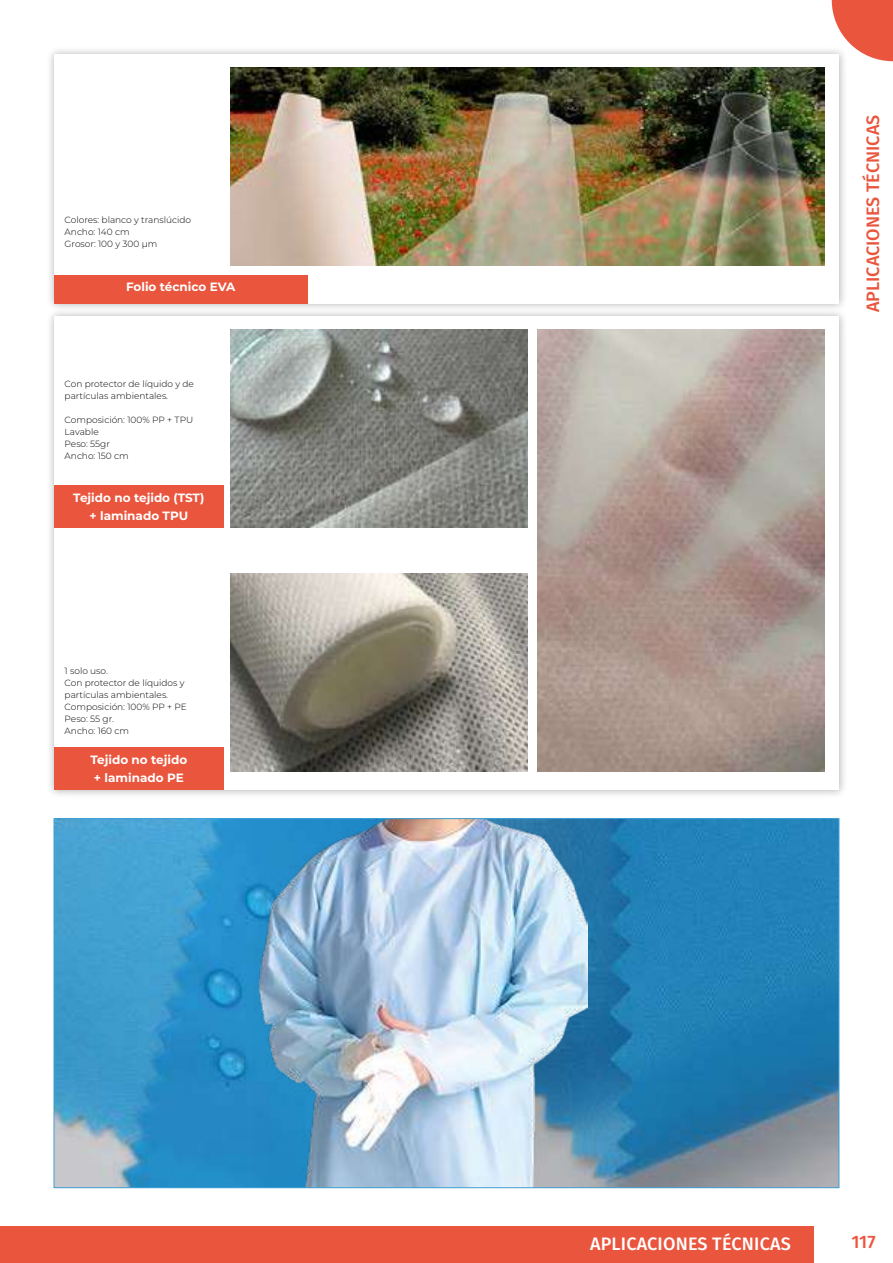
<style>
.page{position:relative;width:893px;height:1263px;background:#fff}
.page>*{position:absolute;margin:0;border:0;box-sizing:border-box;transform-origin:0 0}
.t1{font:500 18px "Fira Sans";color:#ea553d}
.t2{font:500 18px "Fira Sans";letter-spacing:.01em;color:#fff}
.t3{font:700 12px/18px "Montserrat";color:#fff;text-align:center}
.t4{font:300 9px/12px "Montserrat";color:#000}
</style>
<div class="page">
<div style="left:0;top:1226px;width:813px;height:37px;background:#ea553d"></div>
<div style="left:46px;top:46px;width:801px;height:266px;background:#000;opacity:.3"></div>
<div style="left:54px;top:54px;width:785px;height:249px;background:#fff"></div>
<div style="left:46px;top:308px;width:801px;height:490px;background:#000;opacity:.3"></div>
<div style="left:54px;top:316px;width:785px;height:474px;background:#fff"></div>
<img style="left:230px;top:68px;width:595px;height:198px">
<img style="left:538px;top:330px;width:287px;height:441px">
<img style="left:230px;top:573px;width:297px;height:198px">
<img style="left:230px;top:330px;width:297px;height:198px">
<svg style="left:832px;top:0;width:61px;height:61px"></svg>
<img style="left:56px;top:820px;width:198px;height:366px">
<img style="left:587px;top:820px;width:250px;height:366px">
<div style="left:54px;top:275px;width:253px;height:28px;background:#ea553d"></div>
<div style="left:54px;top:485px;width:170px;height:43px;background:#ea553d"></div>
<div style="left:54px;top:747px;width:170px;height:43px;background:#ea553d"></div>
<img style="left:254px;top:820px;width:333px;height:366px">
<p class="t4" style="left:65px;top:213px;width:128px">Colores: blanco y translúcido<br>Ancho: 140 cm<br>Grosor: 100 y 300 µm</p>
<h2 class="t3" style="left:126px;top:277px;width:111px">Folio técnico EVA</h2>
<p class="t4" style="left:65px;top:377px;width:131px">Con protector de líquido y de partículas ambientales.</p>
<p class="t4" style="left:65px;top:413px;width:130px">Composición: 100% PP + TPU<br>Lavable<br>Peso: 55gr<br>Ancho: 150 cm</p>
<h2 class="t3" style="left:73px;top:488px;width:133px">Tejido no tejido (TST) + laminado TPU</h2>
<p class="t4" style="left:65px;top:664px;width:124px">1 solo uso.<br>Con protector de líquidos y partículas ambientales.<br>Composición: 100% PP + PE<br>Peso: 55 gr.<br>Ancho: 160 cm</p>
<h2 class="t3" style="left:90px;top:750px;width:98px;text-align:left">Tejido no tejido + laminado PE</h2>
<h1 class="t1" style="left:858px;top:312px;width:199px;rotate:-90deg">APLICACIONES TÉCNICAS</h1>
<h1 class="t2" style="left:590px;top:1229px;width:202px">APLICACIONES TÉCNICAS</h1>
<h1 class="t1" style="left:851px;top:1227px;width:26px">117</h1>
</div>
